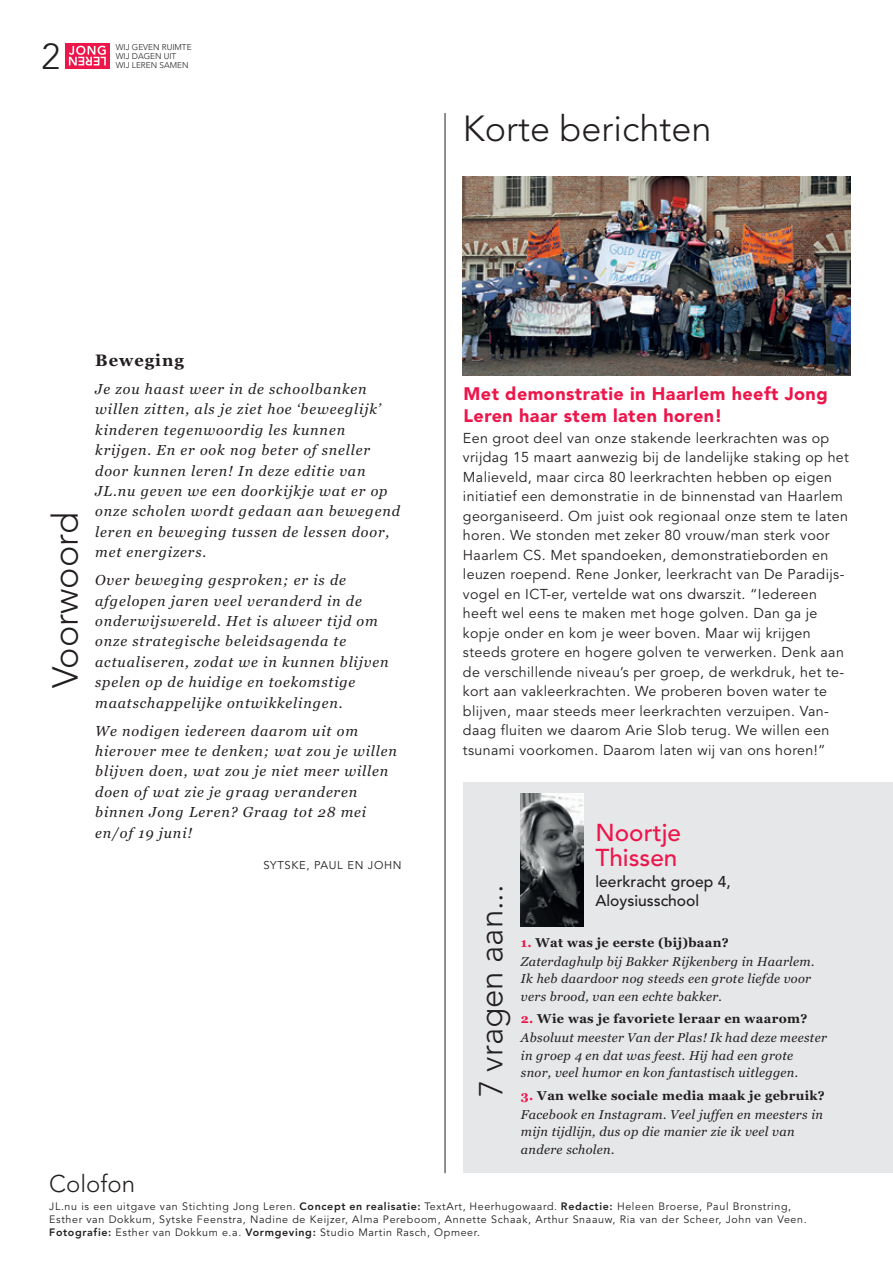
<style>
.page{position:relative;width:893px;height:1263px;background:#fff}
.page>*{position:absolute;margin:0;border:0;box-sizing:border-box;transform-origin:0 0}
.t1{font:300 36px "Avenir";color:#231f20}
.t2{font:300 33px "Avenir";color:#231f20}
.t3{font:500 24.3px/25.2px "Avenir";color:#ed164b}
.t4{font:300 24px "Avenir";color:#231f20}
.t5{font:900 18px/22.5px "Avenir";letter-spacing:.025em;color:#ed164b}
.t6{font:700 16.5px "Georgia";letter-spacing:.06em;color:#231f20}
.t7{font:500 15.6px/19.2px "Avenir";color:#231f20}
.t8{font:italic 14.4px/20.4px "Georgia";letter-spacing:.06em;color:#231f20}
.t9{font:14.25px/19.5px "Avenir";letter-spacing:.025em;color:#231f20}
.t10{font:italic 12.75px/18.9px "Georgia";letter-spacing:.025em;color:#231f20}
.t11{font:11.25px "Avenir";letter-spacing:.06em;color:#231f20}
.t12{font:10.65px/13.4px "Avenir";letter-spacing:.06em;color:#231f20}
.t13{font:300 8.25px/9.1px "Avenir";color:#231f20}
.s1{font-weight:700;font-style:normal;color:#ed164b}
.s2{font-weight:700;font-style:normal}
.s3{font-weight:800}
</style>
<div class="page">
<hr style="left:445px;top:113px;width:1px;height:1060px;background:#231f20">
<div style="left:65px;top:43px;width:45px;height:26px;background:#ed164b"></div>
<svg style="left:69px;top:46px;width:37px;height:19px"></svg>
<div style="left:463px;top:783px;width:430px;height:390px;background:#e6e7e9"></div>
<img style="left:520px;top:793px;width:64px;height:134px">
<img style="left:463px;top:177px;width:388px;height:199px">
<h1 class="t1" style="left:41px;top:41px;width:20px">2</h1>
<p class="t13" style="left:116px;top:43px;width:77px">WIJ GEVEN RUIMTE<br>WIJ DAGEN UIT<br>WIJ LEREN SAMEN</p>
<h1 class="t1" style="left:463px;top:114px;width:250px">Korte berichten</h1>
<h1 class="t1" style="left:51px;top:688px;width:177px;rotate:-90deg">Voorwoord</h1>
<p class="t6" style="left:95px;top:354px;width:90px">Beweging</p>
<p class="t8" style="left:95px;top:380px;width:306px">Je zou haast weer in de schoolbanken willen zitten, als je ziet hoe ‘beweeglijk’ kinderen tegenwoordig les kunnen krijgen. En er ook nog beter of sneller door kunnen leren! In deze editie van JL.nu geven we een doorkijkje wat er op onze scholen wordt gedaan aan bewegend leren en beweging tussen de lessen door, met energizers.</p>
<p class="t8" style="left:95px;top:571px;width:295px">Over beweging gesproken; er is de afgelopen jaren veel veranderd in de onderwijswereld. Het is alweer tijd om onze strategische beleidsagenda te actualiseren, zodat we in kunnen blijven spelen op de huidige en toekomstige maatschappelijke ontwikkelingen.</p>
<p class="t8" style="left:95px;top:721px;width:303px">We nodigen iedereen daarom uit om hierover mee te denken; wat zou je willen blijven doen, wat zou je niet meer willen doen of wat zie je graag veranderen binnen Jong Leren? Graag tot 28 mei en/of 19 juni!</p>
<p class="t11" style="left:263px;top:861px;width:140px">SYTSKE, PAUL EN JOHN</p>
<p class="t5" style="left:463px;top:384px;width:366px">Met demonstratie in Haarlem heeft Jong<br>Leren haar stem laten horen!</p>
<p class="t9" style="left:463px;top:430px;width:388px">Een groot deel van onze stakende leerkrachten was op vrijdag 15 maart aanwezig bij de landelijke staking op het Malieveld, maar circa 80 leerkrachten hebben op eigen initiatief een demonstratie in de binnenstad van Haarlem georganiseerd. Om juist ook regionaal onze stem te laten horen. We stonden met zeker 80 vrouw/man sterk voor Haarlem CS. Met spandoeken, demonstratieborden en leuzen roepend. Rene Jonker, leerkracht van De Paradijs&shy;vogel en ICT-er, vertelde wat ons dwarszit. “Iedereen heeft wel eens te maken met hoge golven. Dan ga je kopje onder en kom je weer boven. Maar wij krijgen steeds grotere en hogere golven te verwerken. Denk aan de verschillende niveau’s per groep, de werkdruk, het te&shy;kort aan vakleerkrachten. We proberen boven water te blijven, maar steeds meer leerkrachten verzuipen. Van&shy;daag fluiten we daarom Arie Slob terug. We willen een tsunami voorkomen. Daarom laten wij van ons horen!”</p>
<h2 class="t2" style="left:477px;top:1097px;width:214px;rotate:-90deg">7 vragen aan...</h2>
<h3 class="t3" style="left:595px;top:822px;width:87px">Noortje<br>Thissen</h3>
<p class="t7" style="left:595px;top:873px;width:137px">leerkracht groep 4,<br>Aloysiusschool</p>
<p class="t10" style="left:521px;top:934px;width:295px"><span class="s1">1.</span> <span class="s2">Wat was je eerste (bij)baan?<br></span>Zaterdaghulp bij Bakker Rijkenberg in Haarlem.</p>
<p class="t10" style="left:521px;top:971px;width:292px;line-height:17.4px">Ik heb daardoor nog steeds een grote liefde voor vers brood, van een echte bakker.</p>
<p class="t10" style="left:521px;top:1010px;width:307px"><span class="s1">2.</span> <span class="s2">Wie was je favoriete leraar en waarom?<br></span>Absoluut meester Van der Plas! Ik had deze meester</p>
<p class="t10" style="left:521px;top:1047px;width:279px;line-height:17.4px">in groep 4 en dat was feest. Hij had een grote snor, veel humor en kon fantastisch uitleggen.</p>
<p class="t10" style="left:521px;top:1087px;width:305px"><span class="s1">3.</span> <span class="s2">Van welke sociale media maak je gebruik?<br></span>Facebook en Instagram. Veel juffen en meesters in</p>
<p class="t10" style="left:521px;top:1124px;width:275px;line-height:17.4px">mijn tijdlijn, dus op die manier zie ik veel van andere scholen.</p>
<h3 class="t4" style="left:49px;top:1174px;width:87px">Colofon</h3>
<p class="t12" style="left:49px;top:1200px;width:759px">JL.nu is een uitgave van Stichting Jong Leren. <span class="s3">Concept en realisatie:</span> TextArt, Heerhugowaard. <span class="s3">Redactie:</span> Heleen Broerse, Paul Bronstring,<br>Esther van Dokkum, Sytske Feenstra, Nadine de Keijzer, Alma Pereboom, Annette Schaak, Arthur Snaauw, Ria van der Scheer, John van Veen.<br><span class="s3">Fotografie:</span> Esther van Dokkum e.a. <span class="s3">Vormgeving:</span> Studio Martin Rasch, Opmeer.</p>
</div>
